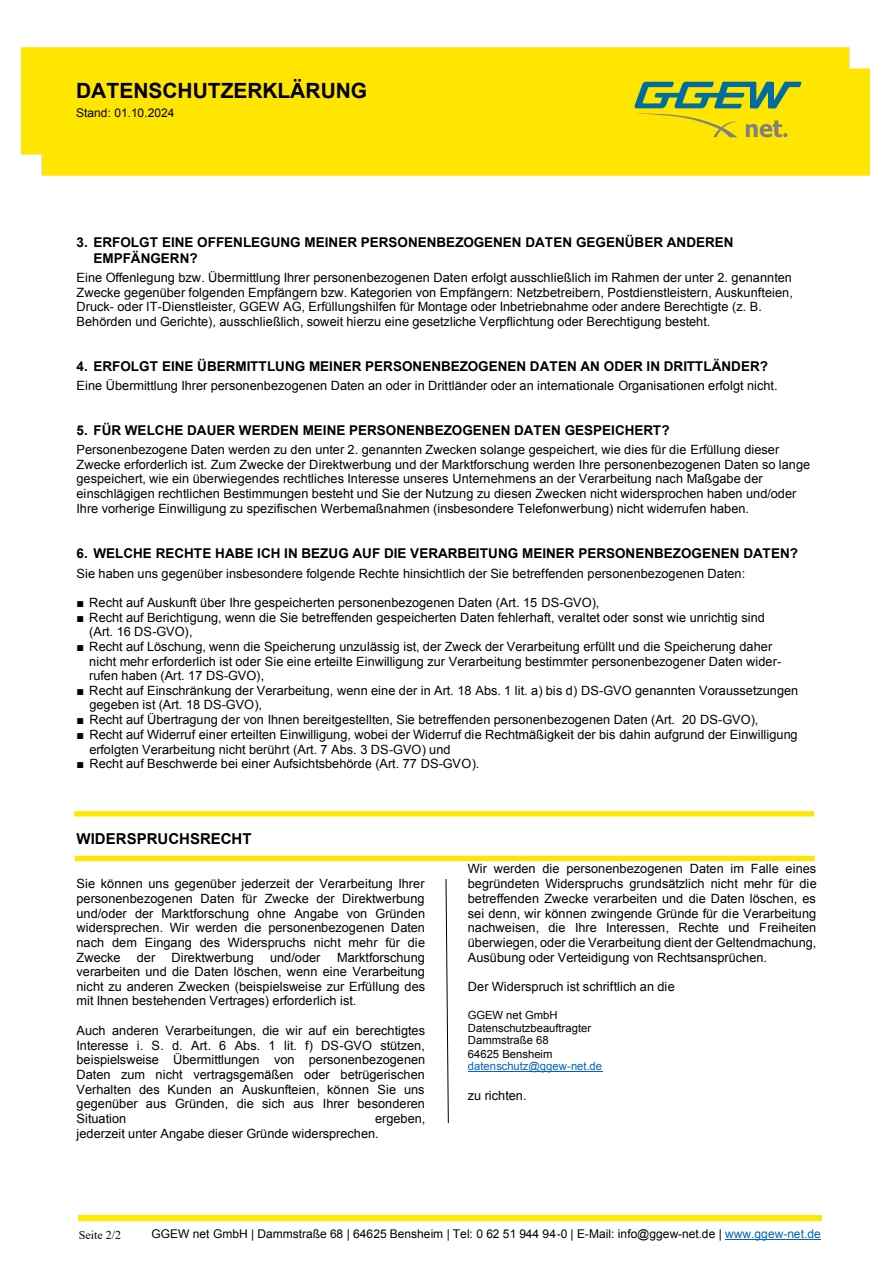
<style>
.page{position:relative;width:893px;height:1263px;background:#fff}
.page>*{position:absolute;margin:0;border:0;box-sizing:border-box;transform-origin:0 0}
.t1{font:700 21px "Arial";letter-spacing:-.005em;color:#000}
.t2{font:700 15px "Arial";color:#000}
.t3{font:700 13.5px/15.5px "Arial";color:#000}
.t4{font:12.75px/14.7px "Arial";color:#000}
.t5{font:12px "Arial";letter-spacing:.005em;color:#000}
.t6{font:12px "Times New Roman";color:#000}
.t7{font:11.25px/13px "Arial";color:#000}
.t8{font:11.25px "Arial";letter-spacing:.01em;color:#0063be}
.s1{color:#0063be}
</style>
<div class="page">
<hr style="left:725px;top:1239px;width:95px;height:1px;background:#0063be">
<div style="left:78px;top:1216px;width:743px;height:5px;background:#ffea00"></div>
<div style="left:22px;top:48px;width:848px;height:128px;background:#ffe600"></div>
<svg style="left:634px;top:82px;width:167px;height:55px;background:#b7c12f"></svg>
<div style="left:65px;top:78px;width:510px;height:42px;background:#ffe600"></div>
<hr style="left:468px;top:1071px;width:134px;height:1px;background:#0063be">
<div style="left:74px;top:811px;width:740px;height:5px;background:#ffe600"></div>
<svg style="left:446px;top:879px;width:3px;height:244px"></svg>
<div style="left:75px;top:856px;width:740px;height:5px;background:#ffe600"></div>
<h1 class="t1" style="left:76px;top:77px;width:293px">DATENSCHUTZERKLÄRUNG</h1>
<p class="t5" style="left:76px;top:105px;width:100px">Stand: 01.10.2024</p>
<p class="t3" style="left:93px;top:235px;width:642px;text-indent:-17px">3. ERFOLGT EINE OFFENLEGUNG MEINER PERSONENBEZOGENEN DATEN GEGENÜBER ANDEREN<br>EMPFÄNGERN?</p>
<p class="t4" style="left:77px;top:270px;width:718px">Eine Offenlegung bzw. Übermittlung Ihrer personenbezogenen Daten erfolgt ausschließlich im Rahmen der unter 2. genannten Zwecke gegenüber folgenden Empfängern bzw. Kategorien von Empfängern: Netzbetreibern, Postdienstleistern, Auskunfteien, Druck- oder IT-Dienstleister, GGEW AG, Erfüllungshilfen für Montage oder Inbetriebnahme oder andere Berechtigte (z. B.<br>Behörden und Gerichte), ausschließlich, soweit hierzu eine gesetzliche Verpflichtung oder Berechtigung besteht.</p>
<p class="t3" style="left:77px;top:359px;width:693px">4. ERFOLGT EINE ÜBERMITTLUNG MEINER PERSONENBEZOGENEN DATEN AN ODER IN DRITTLÄNDER?</p>
<p class="t4" style="left:77px;top:378px;width:703px">Eine Übermittlung Ihrer personenbezogenen Daten an oder in Drittländer oder an internationale Organisationen erfolgt nicht.</p>
<p class="t3" style="left:77px;top:423px;width:595px">5. FÜR WELCHE DAUER WERDEN MEINE PERSONENBEZOGENEN DATEN GESPEICHERT?</p>
<p class="t4" style="left:77px;top:442px;width:735px">Personenbezogene Daten werden zu den unter 2. genannten Zwecken solange gespeichert, wie dies für die Erfüllung dieser Zwecke erforderlich ist. Zum Zwecke der Direktwerbung und der Marktforschung werden Ihre personenbezogenen Daten so lange gespeichert, wie ein überwiegendes rechtliches Interesse unseres Unternehmens an der Verarbeitung nach Maßgabe der einschlägigen rechtlichen Bestimmungen besteht und Sie der Nutzung zu diesen Zwecken nicht widersprochen haben und/oder Ihre vorherige Einwilligung zu spezifischen Werbemaßnahmen (insbesondere Telefonwerbung) nicht widerrufen haben.</p>
<p class="t3" style="left:77px;top:546px;width:723px">6. WELCHE RECHTE HABE ICH IN BEZUG AUF DIE VERARBEITUNG MEINER PERSONENBEZOGENEN DATEN?</p>
<p class="t4" style="left:77px;top:566px;width:670px">Sie haben uns gegenüber insbesondere folgende Rechte hinsichtlich der Sie betreffenden personenbezogenen Daten:</p>
<p class="t4" style="left:77px;top:595px;width:524px">■ Recht auf Auskunft über Ihre gespeicherten personenbezogenen Daten (Art. 15 DS-GVO),</p>
<p class="t4" style="left:89px;top:610px;width:677px;text-indent:-13px">■ Recht auf Berichtigung, wenn die Sie betreffenden gespeicherten Daten fehlerhaft, veraltet oder sonst wie unrichtig sind (Art. 16 DS-GVO),</p>
<p class="t4" style="left:89px;top:639px;width:693px;text-indent:-13px">■ Recht auf Löschung, wenn die Speicherung unzulässig ist, der Zweck der Verarbeitung erfüllt und die Speicherung daher nicht mehr erforderlich ist oder Sie eine erteilte Einwilligung zur Verarbeitung bestimmter personenbezogener Daten wider&shy;rufen haben (Art. 17 DS-GVO),</p>
<p class="t4" style="left:89px;top:683px;width:710px;text-indent:-13px">■ Recht auf Einschränkung der Verarbeitung, wenn eine der in Art. 18 Abs. 1 lit. a) bis d) DS-GVO genannten Voraussetzungen gegeben ist (Art. 18 DS-GVO),</p>
<p class="t4" style="left:77px;top:712px;width:683px">■ Recht auf Übertragung der von Ihnen bereitgestellten, Sie betreffenden personenbezogenen Daten (Art. 20 DS-GVO),</p>
<p class="t4" style="left:89px;top:727px;width:710px;text-indent:-13px">■ Recht auf Widerruf einer erteilten Einwilligung, wobei der Widerruf die Rechtmäßigkeit der bis dahin aufgrund der Einwilligung erfolgten Verarbeitung nicht berührt (Art. 7 Abs. 3 DS-GVO) und</p>
<p class="t4" style="left:77px;top:756px;width:404px">■ Recht auf Beschwerde bei einer Aufsichtsbehörde (Art. 77 DS-GVO).</p>
<p class="t2" style="left:77px;top:829px;width:177px">WIDERSPRUCHSRECHT</p>
<p class="t4" style="left:77px;top:876px;width:350px;text-align:justify">Sie können uns gegenüber jederzeit der Verarbeitung Ihrer personenbezogenen Daten für Zwecke der Direktwerbung und/oder der Marktforschung ohne Angabe von Gründen widersprechen. Wir werden die personenbezogenen Daten nach dem Eingang des Widerspruchs nicht mehr für die Zwecke</p>
<p class="t4" style="left:77px;top:950px;width:350px;text-align:justify;text-indent:261px">Marktforschung verarbeiten und die Daten löschen, wenn eine Verarbeitung nicht zu anderen Zwecken (beispielsweise zur Erfüllung des mit Ihnen bestehenden Vertrages) erforderlich ist.</p>
<p class="t4" style="left:77px;top:1023px;width:350px;text-align:justify">Auch anderen Verarbeitungen, die wir auf ein berechtigtes Interesse i. S. d. Art. 6 Abs. 1 lit. f) DS-GVO stützen, beispielsweise Übermittlungen von personenbezogenen Daten zum nicht vertragsgemäßen oder betrügerischen Verhalten des Kunden an Auskunfteien, können Sie uns gegenüber aus Gründen, die sich aus Ihrer besonderen Situation</p>
<p class="t4" style="left:137px;top:950px;width:20px">der</p>
<p class="t4" style="left:171px;top:950px;width:84px">Direktwerbung</p>
<p class="t4" style="left:270px;top:950px;width:52px">und/oder</p>
<p class="t4" style="left:77px;top:1111px;width:350px;text-indent:299px">ergeben, jederzeit unter Angabe dieser Gründe widersprechen.</p>
<p class="t4" style="left:468px;top:862px;width:350px;text-align:justify">Wir werden die personenbezogenen Daten im Falle eines begründeten Widerspruchs grundsätzlich nicht mehr für die betreffenden Zwecke verarbeiten und die Daten löschen, es sei denn, wir können zwingende Gründe für die Verarbeitung nachweisen, die Ihre Interessen, Rechte und Freiheiten überwiegen, oder die Verarbeitung dient der Geltendmachung, Ausübung oder Verteidigung von Rechtsansprüchen.</p>
<p class="t4" style="left:468px;top:979px;width:208px">Der Widerspruch ist schriftlich an die</p>
<p class="t7" style="left:468px;top:1008px;width:125px">GGEW net GmbH<br>Datenschutzbeauftragter<br>Dammstraße 68<br>64625 Bensheim</p>
<p class="t8" style="left:468px;top:1059px;width:136px">datenschutz@ggew-net.de</p>
<p class="t4" style="left:468px;top:1088px;width:60px">zu richten.</p>
<p class="t6" style="left:79px;top:1226px;width:44px">Seite 2/2</p>
<p class="t5" style="left:152px;top:1226px;width:671px">GGEW net GmbH | Dammstraße 68 | 64625 Bensheim | Tel: 0 62 51 944 94-0 | E-Mail: info@ggew-net.de | <span class="s1">www.ggew-net.de</span></p>
</div>
